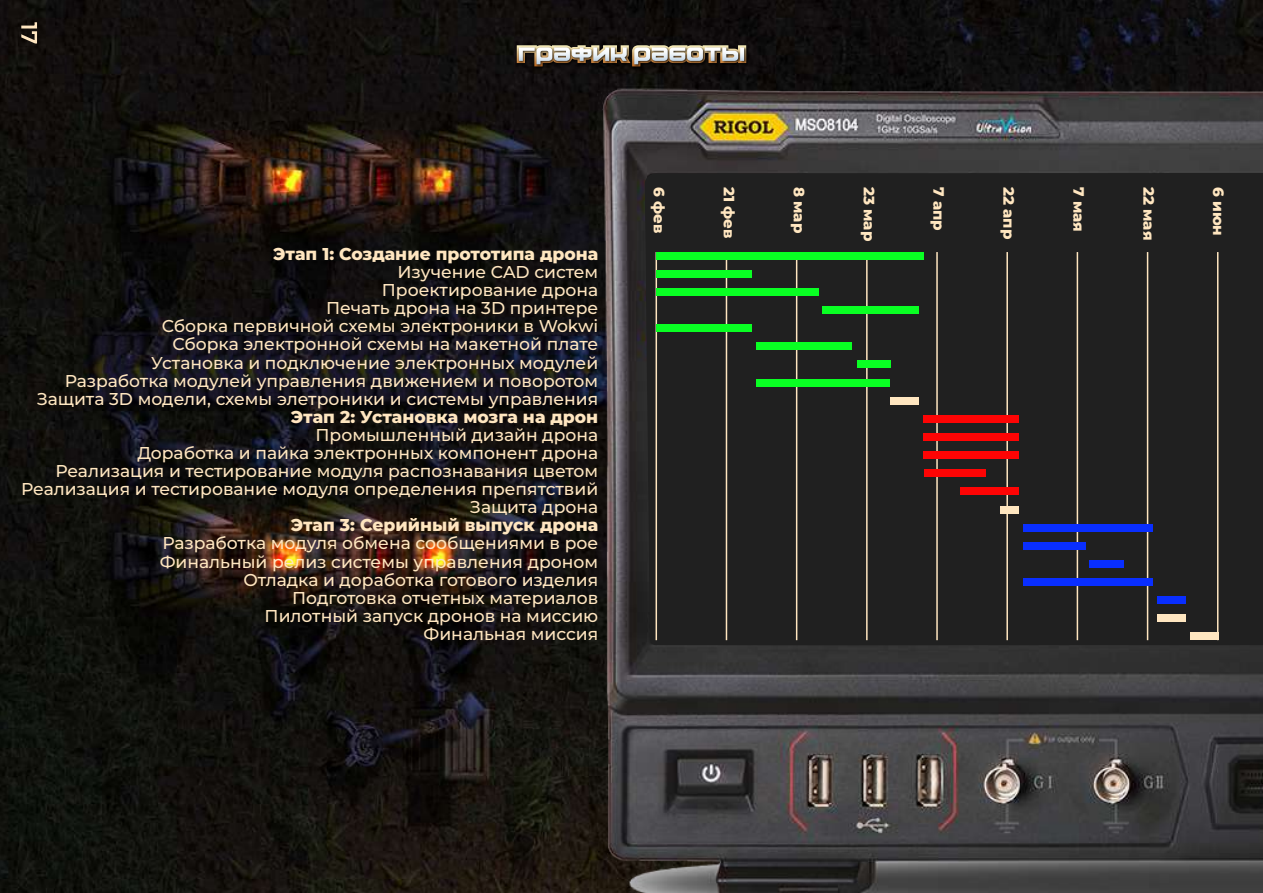
<style>
.page{position:relative;width:1263px;height:893px;background:#fff}
.page>*{position:absolute;margin:0;border:0;box-sizing:border-box;transform-origin:0 0}
.t1{font:500 17.1px/18.1px "Montserrat";color:#ffe6c0;text-align:right}
.t2{font:800 17.1px "Montserrat";color:#ffe6c0}
.t3{font:800 15px "Montserrat";color:#ffe6c0}
</style>
<div class="page">
<img style="left:0;top:0;width:1263px;height:893px">
<img style="left:514px;top:43px;width:237px;height:28px">
<img style="left:517px;top:45px;width:231px;height:24px">
<img style="left:517px;top:45px;width:229px;height:21px">
<img style="left:598px;top:81px;width:665px;height:812px">
<div style="left:645px;top:173px;width:618px;height:472px;background:#202020"></div>
<hr style="left:655px;top:252px;width:2px;height:388px;background:#ffe6c0">
<hr style="left:726px;top:252px;width:1px;height:388px;background:#ffe6c0">
<hr style="left:796px;top:252px;width:1px;height:388px;background:#ffe6c0">
<hr style="left:866px;top:252px;width:1px;height:388px;background:#ffe6c0">
<hr style="left:936px;top:252px;width:2px;height:388px;background:#ffe6c0">
<hr style="left:1006px;top:252px;width:2px;height:388px;background:#ffe6c0">
<hr style="left:1077px;top:252px;width:1px;height:388px;background:#ffe6c0">
<hr style="left:1147px;top:252px;width:1px;height:388px;background:#ffe6c0">
<hr style="left:1217px;top:252px;width:1px;height:388px;background:#ffe6c0">
<div style="left:656px;top:252px;width:268px;height:7px;background:#09ff23"></div>
<div style="left:656px;top:270px;width:96px;height:7px;background:#09ff23"></div>
<div style="left:656px;top:288px;width:163px;height:8px;background:#09ff23"></div>
<div style="left:822px;top:306px;width:97px;height:8px;background:#09ff23"></div>
<div style="left:656px;top:324px;width:96px;height:8px;background:#09ff23"></div>
<div style="left:756px;top:343px;width:96px;height:7px;background:#09ff23"></div>
<div style="left:857px;top:361px;width:33px;height:7px;background:#09ff23"></div>
<div style="left:756px;top:379px;width:134px;height:7px;background:#09ff23"></div>
<div style="left:890px;top:397px;width:29px;height:7px;background:#ffe6c0"></div>
<div style="left:924px;top:415px;width:95px;height:7px;background:#fe0404"></div>
<div style="left:924px;top:433px;width:95px;height:8px;background:#fe0404"></div>
<div style="left:924px;top:451px;width:95px;height:8px;background:#fe0404"></div>
<div style="left:924px;top:469px;width:61px;height:8px;background:#fe0404"></div>
<div style="left:961px;top:488px;width:58px;height:7px;background:#fe0404"></div>
<div style="left:1000px;top:506px;width:19px;height:7px;background:#ffe6c0"></div>
<div style="left:1023px;top:524px;width:129px;height:7px;background:#092eff"></div>
<div style="left:1023px;top:542px;width:63px;height:7px;background:#092eff"></div>
<div style="left:1089px;top:560px;width:35px;height:8px;background:#092eff"></div>
<div style="left:1023px;top:578px;width:129px;height:8px;background:#092eff"></div>
<div style="left:1157px;top:596px;width:28px;height:8px;background:#092eff"></div>
<div style="left:1157px;top:615px;width:28px;height:7px;background:#ffe6c0"></div>
<div style="left:1190px;top:633px;width:29px;height:7px;background:#ffe6c0"></div>
<svg style="left:21px;top:22px;width:16px;height:22px"></svg>
<p class="t2" style="left:273px;top:242px;width:326px">Этап 1: Создание прототипа дрона</p>
<p class="t1" style="left:37px;top:262px;width:563px">Изучение CAD систем<br>Проектирование дрона<br>Печать дрона на 3D принтере<br>Сборка первичной схемы электроники в Wokwi<br>Сборка электронной схемы на макетной плате<br>Установка и подключение электронных модулей<br>Разработка модулей управления движением и поворотом Защита 3D модели, схемы элетроники и системы управления</p>
<p class="t2" style="left:291px;top:405px;width:309px">Этап 2: Установка мозга на дрон</p>
<p class="t1" style="left:21px;top:425px;width:579px">Промышленный дизайн дрона<br>Доработка и пайка электронных компонент дрона<br>Реализация и тестирование модуля распознавания цветом Реализация и тестирование модуля определения препятствий Защита дрона</p>
<p class="t2" style="left:291px;top:514px;width:309px">Этап 3: Серийный выпуск дрона</p>
<p class="t1" style="left:160px;top:534px;width:440px">Разработка модуля обмена сообщениями в рое Финальный релиз системы управления дроном Отладка и доработка готового изделия Подготовка отчетных материалов<br>Пилотный запуск дронов на миссию Финальная миссия</p>
<p class="t3" style="left:669px;top:187px;width:48px;rotate:90deg">6 фев</p>
<p class="t3" style="left:739px;top:187px;width:53px;rotate:90deg">21 фев</p>
<p class="t3" style="left:809px;top:187px;width:48px;rotate:90deg">8 мар</p>
<p class="t3" style="left:879px;top:187px;width:56px;rotate:90deg">23 мар</p>
<p class="t3" style="left:949px;top:187px;width:45px;rotate:90deg">7 апр</p>
<p class="t3" style="left:1019px;top:187px;width:54px;rotate:90deg">22 апр</p>
<p class="t3" style="left:1089px;top:187px;width:46px;rotate:90deg">7 мая</p>
<p class="t3" style="left:1159px;top:187px;width:55px;rotate:90deg">22 мая</p>
<p class="t3" style="left:1228px;top:187px;width:51px;rotate:90deg">6 июн</p>
</div>
